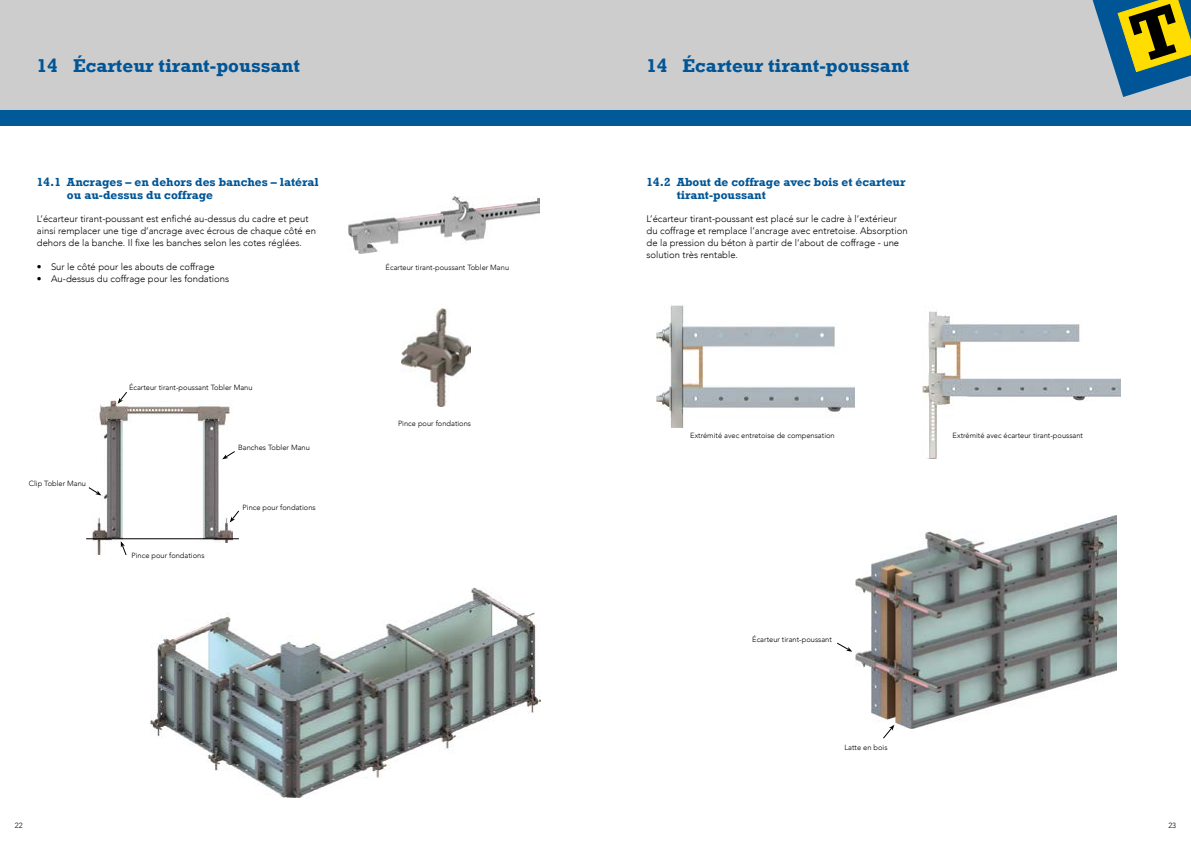
<style>
.page{position:relative;width:1191px;height:842px;background:#fff}
.page>*{position:absolute;margin:0;border:0;box-sizing:border-box;transform-origin:0 0}
.t1{font:700 19px "M Rockwell";color:#005596}
.t2{font:700 12px/13px "M Rockwell";color:#005596}
.t3{font:300 9.5px/12px "Avenir";color:#000}
.t4{font:300 7.5px "Avenir";color:#000}
</style>
<div class="page">
<div style="left:0;top:0;width:1191px;height:118px;background:#cdcdcd"></div>
<div style="left:0;top:111px;width:1191px;height:15px;background:#005a98"></div>
<svg style="left:1092px;top:0;width:99px;height:97px"></svg>
<img style="left:150px;top:587px;width:390px;height:210px">
<img style="left:348px;top:197px;width:191px;height:56px">
<img style="left:402px;top:308px;width:68px;height:98px">
<img style="left:92px;top:401px;width:140px;height:153px">
<div style="left:106px;top:543px;width:124px;height:22px;background:#fff"></div>
<svg style="left:118px;top:392px;width:9px;height:12px"></svg>
<svg style="left:121px;top:541px;width:5px;height:14px"></svg>
<svg style="left:230px;top:511px;width:9px;height:11px"></svg>
<svg style="left:222px;top:451px;width:13px;height:8px"></svg>
<svg style="left:837px;top:643px;width:15px;height:9px"></svg>
<svg style="left:89px;top:487px;width:12px;height:8px"></svg>
<hr style="left:86px;top:538px;width:153px;height:1px;background:#000">
<img style="left:656px;top:306px;width:199px;height:121px">
<img style="left:922px;top:311px;width:198px;height:148px">
<img style="left:855px;top:515px;width:261px;height:214px">
<div style="left:684px;top:419px;width:156px;height:24px;background:#fff"></div>
<div style="left:940px;top:419px;width:155px;height:24px;background:#fff"></div>
<svg style="left:883px;top:725px;width:11px;height:13px"></svg>
<h1 class="t1" style="left:37px;top:55px;width:264px">14 Écarteur tirant-poussant</h1>
<h1 class="t1" style="left:646px;top:55px;width:264px">14 Écarteur tirant-poussant</h1>
<p class="t2" style="left:67px;top:176px;width:253px;text-indent:-30px">14.1 Ancrages – en dehors des banches – latéral ou au-dessus du coffrage</p>
<p class="t3" style="left:37px;top:213px;width:281px">L’écarteur tirant-poussant est enfiché au-dessus du cadre et peut ainsi remplacer une tige d‘ancrage avec écrous de chaque côté en dehors de la banche. Il fixe les banches selon les cotes réglées.</p>
<p class="t3" style="left:37px;top:261px;width:179px">• Sur le côté pour les abouts de coffrage</p>
<p class="t3" style="left:37px;top:273px;width:194px">• Au-dessus du coffrage pour les fondations</p>
<p class="t4" style="left:129px;top:383px;width:125px">Écarteur tirant-poussant Tobler Manu</p>
<p class="t4" style="left:29px;top:479px;width:59px">Clip Tobler Manu</p>
<p class="t4" style="left:131px;top:551px;width:75px">Pince pour fondations</p>
<p class="t4" style="left:238px;top:443px;width:73px">Banches Tobler Manu</p>
<p class="t4" style="left:243px;top:503px;width:75px">Pince pour fondations</p>
<p class="t4" style="left:386px;top:263px;width:125px">Écarteur tirant-poussant Tobler Manu</p>
<p class="t4" style="left:398px;top:419px;width:75px">Pince pour fondations</p>
<p class="t2" style="left:676px;top:176px;width:230px;text-indent:-30px">14.2 About de coffrage avec bois et écarteur tirant-poussant</p>
<p class="t3" style="left:646px;top:213px;width:263px">L’écarteur tirant-poussant est placé sur le cadre à l’extérieur du coffrage et remplace l’ancrage avec entretoise. Absorption de la pression du béton à partir de l’about de coffrage - une solution très rentable.</p>
<p class="t4" style="left:690px;top:431px;width:146px">Extrémité avec entretoise de compensation</p>
<p class="t4" style="left:952px;top:431px;width:132px">Extrémité avec écarteur tirant-poussant</p>
<p class="t4" style="left:752px;top:635px;width:81px">Écarteur tirant-poussant</p>
<p class="t4" style="left:844px;top:743px;width:45px">Latte en bois</p>
<p class="t4" style="left:15px;top:821px;width:9px">22</p>
<p class="t4" style="left:1168px;top:821px;width:9px">23</p>
</div>
